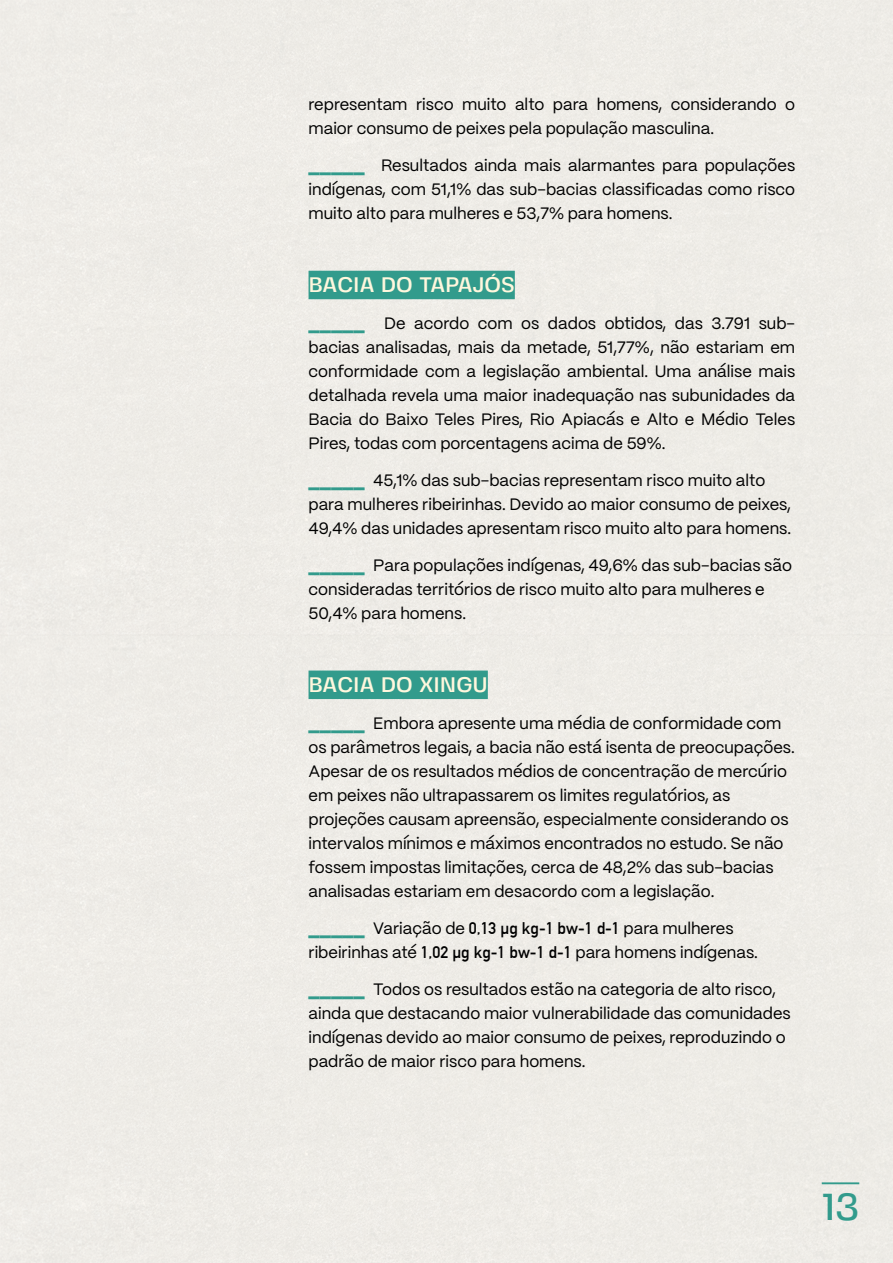
<style>
.page{position:relative;width:893px;height:1263px;background:#fff}
.page>*{position:absolute;margin:0;border:0;box-sizing:border-box;transform-origin:0 0}
.t1{font:500 37.5px "Fivo Sans Modern";color:#329b8c}
.t2{font:500 21px "Fivo Sans Modern";color:#fff7dd}
.t3{font:16.5px/24px "PP Mori";color:#000}
.s1{font-family:"Syncopate";font-weight:700;font-size:22.5px;color:#329b8c}
.s2{font-family:"DIN Alternate";font-weight:700}
</style>
<div class="page">
<hr style="left:822px;top:1182px;width:37px;height:2px;background:#329b8c">
<div style="left:309px;top:271px;width:206px;height:28px;background:#329b8c"></div>
<div style="left:309px;top:670px;width:179px;height:29px;background:#329b8c"></div>
<p class="t3" style="left:309px;top:91px;width:488px">representam risco muito alto para homens, considerando o maior consumo de peixes pela população masculina.</p>
<p class="t3" style="left:309px;top:152px;width:488px;text-align:justify"><span class="s1">_____</span> Resultados ainda mais alarmantes para populações indígenas, com 51,1% das sub-bacias classificadas como risco muito alto para mulheres e 53,7% para homens.</p>
<p class="t2" style="left:309px;top:272px;width:208px">BACIA DO TAPAJÓS</p>
<p class="t3" style="left:309px;top:310px;width:488px;text-align:justify"><span class="s1">_____</span> De acordo com os dados obtidos, das 3.791 sub&shy;bacias analisadas, mais da metade, 51,77%, não estariam em conformidade com a legislação ambiental. Uma análise mais detalhada revela uma maior inadequação nas subunidades da Bacia do Baixo Teles Pires, Rio Apiacás e Alto e Médio Teles Pires, todas com porcentagens acima de 59%.</p>
<p class="t3" style="left:309px;top:467px;width:484px"><span class="s1">_____</span> 45,1% das sub-bacias representam risco muito alto para mulheres ribeirinhas. Devido ao maior consumo de peixes,<br>49,4% das unidades apresentam risco muito alto para homens.</p>
<p class="t3" style="left:309px;top:552px;width:485px"><span class="s1">_____</span> Para populações indígenas, 49,6% das sub-bacias são consideradas territórios de risco muito alto para mulheres e<br>50,4% para homens.</p>
<p class="t2" style="left:309px;top:672px;width:181px">BACIA DO XINGU</p>
<p class="t3" style="left:309px;top:710px;width:488px"><span class="s1">_____</span> Embora apresente uma média de conformidade com os parâmetros legais, a bacia não está isenta de preocupações.<br>Apesar de os resultados médios de concentração de mercúrio em peixes não ultrapassarem os limites regulatórios, as projeções causam apreensão, especialmente considerando os intervalos mínimos e máximos encontrados no estudo. Se não fossem impostas limitações, cerca de 48,2% das sub-bacias analisadas estariam em desacordo com a legislação.</p>
<p class="t3" style="left:309px;top:915px;width:451px"><span class="s1">_____</span> Variação de <span class="s2">0,13 μg kg-1 bw-1 d-1</span> para mulheres ribeirinhas até <span class="s2">1,02 μg kg-1 bw-1 d-1</span> para homens indígenas.</p>
<p class="t3" style="left:309px;top:976px;width:484px"><span class="s1">_____</span> Todos os resultados estão na categoria de alto risco, ainda que destacando maior vulnerabilidade das comunidades indígenas devido ao maior consumo de peixes, reproduzindo o padrão de maior risco para homens.</p>
<h1 class="t1" style="left:822px;top:1184px;width:39px">13</h1>
</div>
